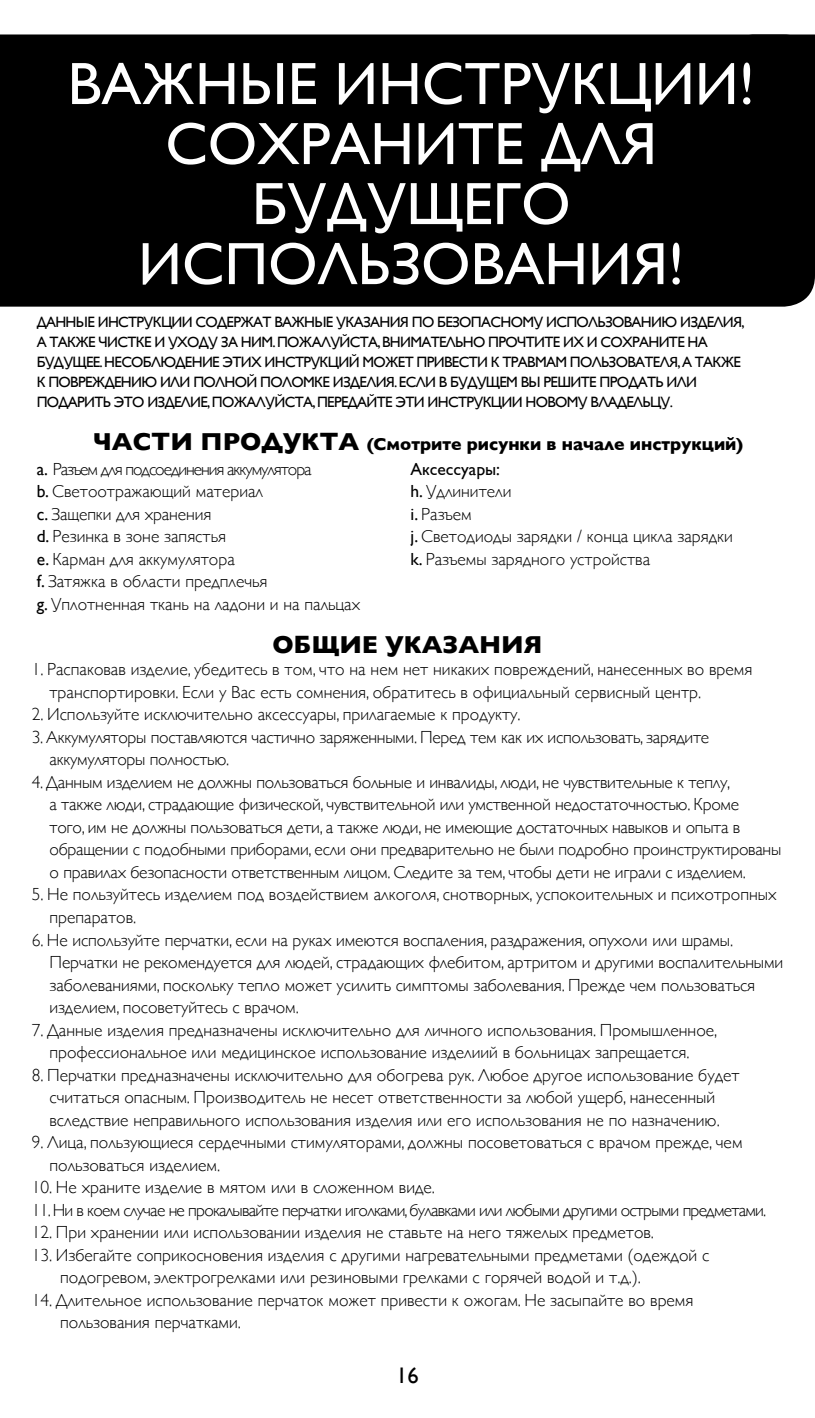
<style>
.page{position:relative;width:815px;height:1418px;background:#fff}
.page>*{position:absolute;margin:0;border:0;box-sizing:border-box;transform-origin:0 0}
.t1{font:60px/60px "Gill Sans";color:#fff;text-align:center}
.t2{font:27.5px "Gill Sans";color:#fff}
.t3{font:700 25px "Gill Sans";color:#000}
.t4{font:22.5px "Gill Sans";color:#000}
.t5{font:300 17.5px/22.5px "Gill Sans";color:#000}
.t6{font:300 17.5px "Gill Sans";letter-spacing:-.045em;color:#000}
.t7{font:700 17.5px "Gill Sans";color:#000}
.t8{font:15px/20px "Gill Sans";letter-spacing:-.045em;color:#000}
.s1{font-size:25px}
.s2{font-weight:400}
</style>
<div class="page">
<div style="left:0;top:34px;width:815px;height:272px;background:#000"></div>
<h2 class="t2" style="left:315px;top:46px;width:211px">INSTRUCCIONES</h2>
<h1 class="t1" style="left:68px;top:53px;width:689px">ВАЖНЫЕ ИНСТРУКЦИИ!<br>СОХРАНИТЕ ДЛЯ<br>БУДУЩЕГО<br>ИСПОЛЬЗОВАНИЯ!</h1>
<p class="t8" style="left:37px;top:311px;width:710px">ДАННЫЕ ИНСТРУКЦИИ СОДЕРЖАТ ВАЖНЫЕ УКАЗАНИЯ ПО БЕЗОПАСНОМУ ИСПОЛЬЗОВАНИЮ ИЗДЕЛИЯ, А ТАКЖЕ ЧИСТКЕ И УХОДУ ЗА НИМ.ПОЖАЛУЙСТА,ВНИМАТЕЛЬНО ПРОЧТИТЕ ИХ И СОХРАНИТЕ НА БУДУЩЕЕ.НЕСОБЛЮДЕНИЕ ЭТИХ ИНСТРУКЦИЙ МОЖЕТ ПРИВЕСТИ К ТРАВМАМ ПОЛЬЗОВАТЕЛЯ,А ТАКЖЕ К ПОВРЕЖДЕНИЮ ИЛИ ПОЛНОЙ ПОЛОМКЕ ИЗДЕЛИЯ.ЕСЛИ В БУДУЩЕМ ВЫ РЕШИТЕ ПРОДАТЬ ИЛИ ПОДАРИТЬ ЭТО ИЗДЕЛИЕ,ПОЖАЛУЙСТА,ПЕРЕДАЙТЕ ЭТИ ИНСТРУКЦИИ НОВОМУ ВЛАДЕЛЬЦУ.</p>
<p class="t7" style="left:93px;top:434px;width:652px"><span class="s1">ЧАСТИ ПРОДУКТА</span> (Смотрите рисунки в начале инструкций)</p>
<p class="t5" style="left:37px;top:457px;width:325px"><span class="s2">a.</span> Разъем для подсоединения аккумулятора<br><span class="s2">b.</span> Светоотражающий материал<br><span class="s2">c.</span> Защепки для хранения<br><span class="s2">d.</span> Резинка в зоне запястья<br><span class="s2">e.</span> Карман для аккумулятора<br><span class="s2">f.</span> Затяжка в области предплечья<br><span class="s2">g.</span> Уплотненная ткань на ладони и на пальцах</p>
<p class="t5" style="left:411px;top:457px;width:324px"><span class="s2">Аксессуары:<br>h.</span> Удлинители<br><span class="s2">i.</span> Разъем<br><span class="s2">j.</span> Светодиоды зарядки / конца цикла зарядки <span class="s2">k.</span> Разъемы зарядного устройства</p>
<h3 class="t3" style="left:272px;top:629px;width:272px">ОБЩИЕ УКАЗАНИЯ</h3>
<p class="t5" style="left:50px;top:658px;width:704px;text-indent:-18px">1. Распаковав изделие, убедитесь в том, что на нем нет никаких повреждений, нанесенных во время транспортировки. Если у Вас есть сомнения, обратитесь в официальный сервисный центр.</p>
<p class="t5" style="left:32px;top:703px;width:490px">2. Используйте исключительно аксессуары, прилагаемые к продукту.</p>
<p class="t5" style="left:50px;top:725px;width:661px;text-indent:-18px">3. Аккумуляторы поставляются частично заряженными. Перед тем как их использовать, зарядите аккумуляторы полностью.</p>
<p class="t5" style="left:50px;top:770px;width:733px;text-indent:-18px">4. Данным изделием не должны пользоваться больные и инвалиды, люди, не чувствительные к теплу,<br>а также люди, страдающие физической, чувствительной или умственной недостаточностью. Кроме<br>того, им не должны пользоваться дети, а также люди, не имеющие достаточных навыков и опыта в обращении с подобными приборами, если они предварительно не были подробно проинструктированы о правилах безопасности ответственным лицом. Следите за тем, чтобы дети не играли с изделием.</p>
<p class="t5" style="left:50px;top:883px;width:728px;text-indent:-18px">5. Не пользуйтесь изделием под воздействием алкоголя, снотворных, успокоительных и психотропных препаратов.</p>
<p class="t5" style="left:50px;top:928px;width:735px;text-indent:-18px">6. Не используйте перчатки, если на руках имеются воспаления, раздражения, опухоли или шрамы.<br>Перчатки не рекомендуется для людей, страдающих флебитом, артритом и другими воспалительными заболеваниями, поскольку тепло может усилить симптомы заболевания. Прежде чем пользоваться изделием, посоветуйтесь с врачом.</p>
<p class="t5" style="left:32px;top:1018px;width:687px;text-align:center">7. Данные изделия предназначены исключительно для личного использования. Промышленное, профессиональное или медицинское использование изделиий в больницах запрещается.</p>
<p class="t5" style="left:32px;top:1063px;width:709px;text-align:center">8. Перчатки предназначены исключительно для обогрева рук. Любое другое использование будет считаться опасным. Производитель не несет ответственности за любой ущерб, нанесенный вследствие неправильного использования изделия или его использования не по назначению.</p>
<p class="t5" style="left:50px;top:1131px;width:695px;text-indent:-18px">9. Лица, пользующиеся сердечными стимуляторами, должны посоветоваться с врачом прежде, чем пользоваться изделием.</p>
<p class="t5" style="left:32px;top:1176px;width:405px">10. Не храните изделие в мятом или в сложенном виде.</p>
<p class="t6" style="left:32px;top:1199px;width:736px">11. Ни в коем случае не прокалывайте перчатки иголками, булавками или любыми другими острыми предметами.</p>
<p class="t5" style="left:32px;top:1221px;width:624px">12. При хранении или использовании изделия не ставьте на него тяжелых предметов.</p>
<p class="t5" style="left:60px;top:1243px;width:651px;text-indent:-28px">13. Избегайте соприкосновения изделия с другими нагревательными предметами (одеждой с подогревом, электрогрелками или резиновыми грелками с горячей водой и т.д.).</p>
<p class="t5" style="left:60px;top:1288px;width:635px;text-indent:-28px">14. Длительное использование перчаток может привести к ожогам. Не засыпайте во время пользования перчатками.</p>
<p class="t4" style="left:396px;top:1361px;width:24px">16</p>
</div>
